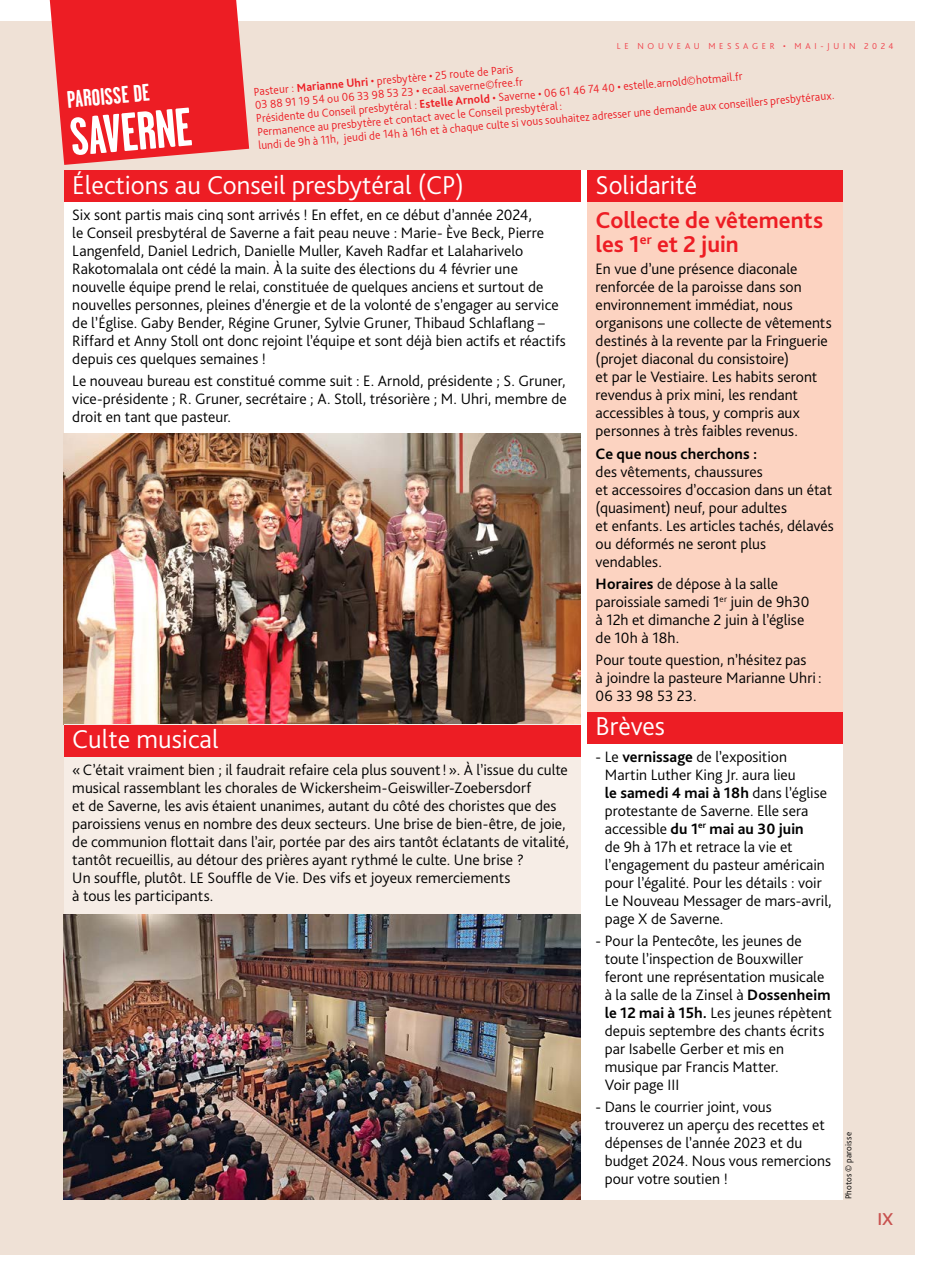
<style>
.page{position:relative;width:936px;height:1276px;background:#fff}
.page>*{position:absolute;margin:0;border:0;box-sizing:border-box;transform-origin:0 0}
.t1{font:700 54px "Garage Gothic";color:#fff}
.t2{font:300 27px "Bliss Pro";color:#fff}
.t3{font:700 24px/24px "Bliss Pro";color:#ed1d24}
.t4{font:700 24px "Garage Gothic";color:#fff}
.t5{font:500 18px "Bliss Pro";color:#c8514e}
.t6{font:300 15.75px/18px "Bliss Pro";color:#000}
.t7{font:700 15.75px "Bliss Pro";letter-spacing:.01em;color:#000}
.t8{font:300 12px/13.5px "Bliss Pro";color:#ed1d24;scale:.96 1}
.t9{font:300 9px "Bliss Pro";letter-spacing:.41em;color:#ef404a}
.t10{font:300 9px "Bliss Pro";letter-spacing:.02em;color:#000}
.s1{font-weight:700}
</style>
<div class="page">
<div style="left:0;top:21px;width:914px;height:1233px;background:#efe1d6"></div>
<svg style="left:50px;top:0;width:199px;height:165px;background:#ed3237"></svg>
<div style="left:64px;top:170px;width:516px;height:264px;background:#fff"></div>
<div style="left:64px;top:170px;width:516px;height:32px;background:#ed1d24"></div>
<div style="left:587px;top:170px;width:255px;height:541px;background:#fcd3c1"></div>
<div style="left:587px;top:170px;width:255px;height:32px;background:#ed1d24"></div>
<div style="left:587px;top:711px;width:255px;height:488px;background:#fff"></div>
<div style="left:587px;top:711px;width:255px;height:32px;background:#ed1d24"></div>
<img style="left:64px;top:434px;width:516px;height:290px">
<div style="left:64px;top:725px;width:516px;height:190px;background:#f6ede6"></div>
<div style="left:64px;top:725px;width:516px;height:31px;background:#ed1d24"></div>
<img style="left:64px;top:915px;width:516px;height:284px">
<p class="t9" style="left:617px;top:40px;width:278px">LE NOUVEAU MESSAGER • MAI-JUIN 2024</p>
<p class="t8" style="left:253px;top:85px;width:603px;rotate:-5deg">Pasteur : <span class="s1">Marianne Uhri</span> • presbytère • 25 route de Paris<br>03 88 91 19 54 ou 06 33 98 53 23 • ecaal.saverne©free.fr<br>Présidente du Conseil presbytéral : <span class="s1">Estelle Arnold</span> • Saverne • 06 61 46 74 40 • estelle.arnold©hotmail.fr<br>Permanence au presbytère et contact avec le Conseil presbytéral :<br>lundi de 9h à 11h, jeudi de 14h à 16h et à chaque culte si vous souhaitez adresser une demande aux conseillers presbytéraux.</p>
<h3 class="t4" style="left:66px;top:87px;width:84px;rotate:-5deg">PAROISSE DE</h3>
<h1 class="t1" style="left:68px;top:108px;width:123px;rotate:-5deg">SAVERNE</h1>
<h2 class="t2" style="left:72px;top:168px;width:393px">Élections au Conseil presbytéral (CP)</h2>
<p class="t6" style="left:72px;top:205px;width:495px">Six sont partis mais cinq sont arrivés ! En effet, en ce début d’année 2024,<br>le Conseil presbytéral de Saverne a fait peau neuve : Marie- Ève Beck, Pierre Langenfeld, Daniel Ledrich, Danielle Muller, Kaveh Radfar et Lalaharivelo Rakotomalala ont cédé la main. À la suite des élections du 4 février une nouvelle équipe prend le relai, constituée de quelques anciens et surtout de nouvelles personnes, pleines d’énergie et de la volonté de s’engager au service de l’Église. Gaby Bender, Régine Gruner, Sylvie Gruner, Thibaud Schlaflang – Riffard et Anny Stoll ont donc rejoint l’équipe et sont déjà bien actifs et réactifs depuis ces quelques semaines !</p>
<p class="t6" style="left:72px;top:372px;width:496px;text-align:justify">Le nouveau bureau est constitué comme suit : E. Arnold, présidente ; S. Gruner, vice-présidente ; R. Gruner, secrétaire ; A. Stoll, trésorière ; M. Uhri, membre de droit en tant que pasteur.</p>
<h2 class="t2" style="left:595px;top:168px;width:103px">Solidarité</h2>
<h3 class="t3" style="left:595px;top:208px;width:229px">Collecte de vêtements les 1<sup>er</sup> et 2 juin</h3>
<p class="t6" style="left:595px;top:260px;width:237px">En vue d’une présence diaconale renforcée de la paroisse dans son environnement immédiat, nous organisons une collecte de vêtements destinés à la revente par la Fringuerie (projet diaconal du consistoire)<br>et par le Vestiaire. Les habits seront revendus à prix mini, les rendant accessibles à tous, y compris aux personnes à très faibles revenus.</p>
<p class="t7" style="left:595px;top:444px;width:163px">Ce que nous cherchons :</p>
<p class="t6" style="left:595px;top:462px;width:240px">des vêtements, chaussures<br>et accessoires d’occasion dans un état (quasiment) neuf, pour adultes<br>et enfants. Les articles tachés, délavés ou déformés ne seront plus vendables.</p>
<p class="t6" style="left:595px;top:574px;width:215px"><span class="s1">Horaires</span> de dépose à la salle paroissiale samedi 1<sup>er</sup> juin de 9h30 à 12h et dimanche 2 juin à l’église de 10h à 18h.</p>
<p class="t6" style="left:595px;top:650px;width:227px">Pour toute question, n’hésitez pas<br>à joindre la pasteure Marianne Uhri :<br>06 33 98 53 23.</p>
<h2 class="t2" style="left:72px;top:722px;width:148px">Culte musical</h2>
<p class="t6" style="left:72px;top:760px;width:498px">«C’était vraiment bien ; il faudrait refaire cela plus souvent!». À l’issue du culte musical rassemblant les chorales de Wickersheim-Geiswiller-Zoebersdorf<br>et de Saverne, les avis étaient unanimes, autant du côté des choristes que des paroissiens venus en nombre des deux secteurs. Une brise de bien-être, de joie, de communion flottait dans l’air, portée par des airs tantôt éclatants de vitalité, tantôt recueillis, au détour des prières ayant rythmé le culte. Une brise ?<br>Un souffle, plutôt. LE Souffle de Vie. Des vifs et joyeux remerciements<br>à tous les participants.</p>
<h2 class="t2" style="left:595px;top:709px;width:71px">Brèves</h2>
<p class="t6" style="left:604px;top:747px;width:228px;text-indent:-9px">- Le <span class="s1">vernissage</span> de l’exposition<br>Martin Luther King Jr. aura lieu<br><span class="s1">le samedi 4 mai à 18h</span> dans l’église protestante de Saverne. Elle sera accessible <span class="s1">du 1</span><sup>er</sup> <span class="s1">mai au 30 juin<br></span>de 9h à 17h et retrace la vie et l’engagement du pasteur américain pour l’égalité. Pour les détails : voir<br>Le Nouveau Messager de mars-avril, page X de Saverne.</p>
<p class="t6" style="left:604px;top:931px;width:228px;text-indent:-9px">- Pour la Pentecôte, les jeunes de toute l’inspection de Bouxwiller feront une représentation musicale à la salle de la Zinsel à <span class="s1">Dossenheim le 12 mai à 15h.</span> Les jeunes répètent depuis septembre des chants écrits par Isabelle Gerber et mis en musique par Francis Matter.<br>Voir page III</p>
<p class="t6" style="left:604px;top:1097px;width:228px;text-indent:-9px">- Dans le courrier joint, vous trouverez un aperçu des recettes et dépenses de l’année 2023 et du budget 2024. Nous vous remercions pour votre soutien !</p>
<p class="t10" style="left:842px;top:1199px;width:69px;rotate:-90deg">Photos © paroisse</p>
<p class="t5" style="left:877px;top:1207px;width:18px">IX</p>
</div>
